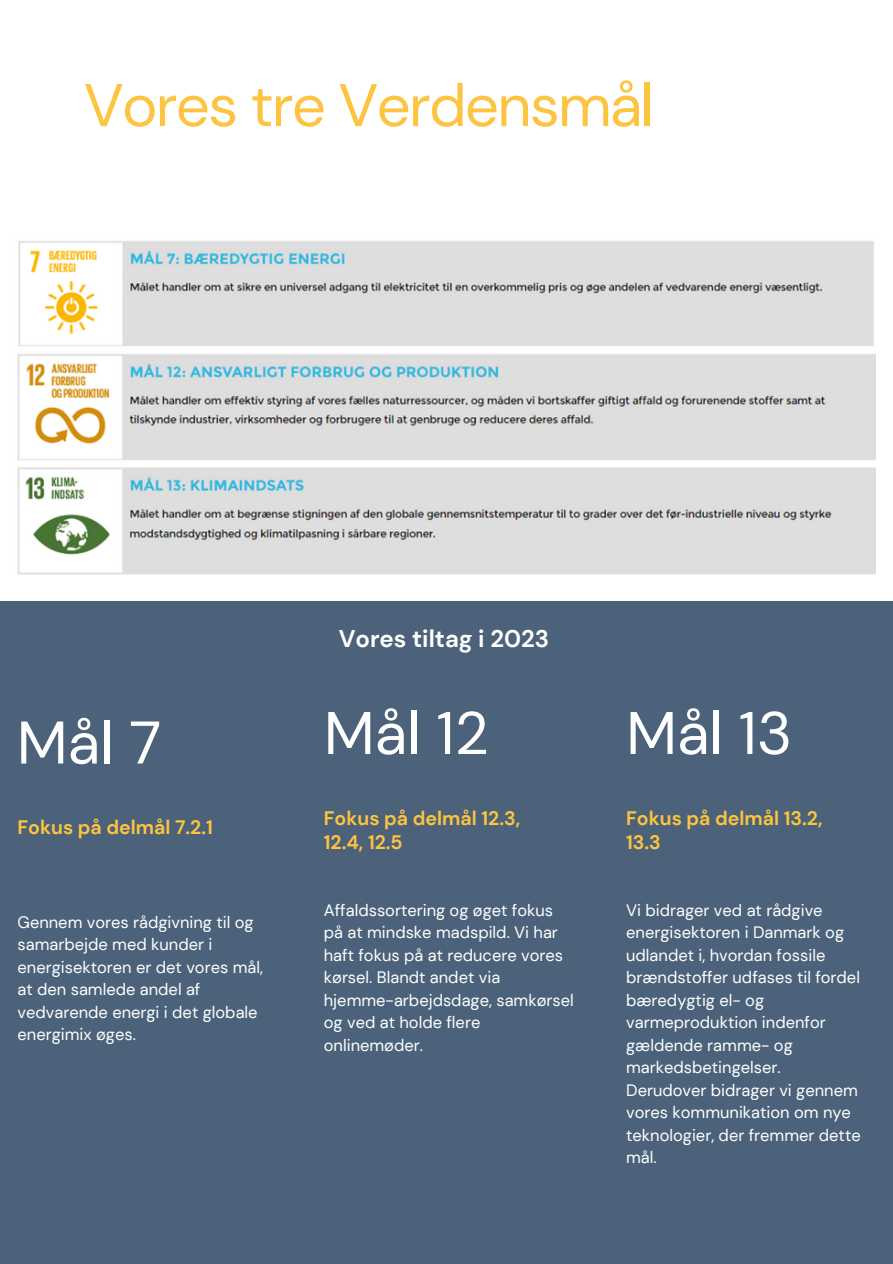
<style>
.page{position:relative;width:893px;height:1264px;background:#fff}
.page>*{position:absolute;margin:0;border:0;box-sizing:border-box;transform-origin:0 0}
.t1{font:60px "DM Sans";letter-spacing:-.03em;color:#fcc440}
.t2{font:60px "DM Sans";color:#fff}
.t3{font:700 24px "DM Sans";color:#fff}
.t4{font:700 19.5px/24.8px "DM Sans";color:#fcc440}
.t5{font:16.5px/22.5px "DM Sans";color:#fff}
</style>
<div class="page">
<div style="left:0;top:600px;width:892px;height:663px;background:#4b627a"></div>
<img style="left:17px;top:241px;width:858px;height:334px">
<h1 class="t1" style="left:84px;top:67px;width:571px">Vores tre Verdensmål</h1>
<h2 class="t3" style="left:338px;top:623px;width:212px">Vores tiltag i 2023</h2>
<h1 class="t2" style="left:17px;top:704px;width:146px">Mål 7</h1>
<h1 class="t2" style="left:324px;top:694px;width:166px">Mål 12</h1>
<p class="t4" style="left:18px;top:815px;width:197px">Fokus på delmål 7.2.1</p>
<p class="t5" style="left:18px;top:910px;width:247px">Gennem vores rådgivning til og samarbejde med kunder i energisektoren er det vores mål, at den samlede andel af vedvarende energi i det globale energimix øges.</p>
<p class="t4" style="left:324px;top:805px;width:198px">Fokus på delmål 12.3,<br>12.4, 12.5</p>
<p class="t5" style="left:324px;top:898px;width:251px">Affaldssortering og øget fokus på at mindske madspild. Vi har haft fokus på at reducere vores kørsel. Blandt andet via hjemme-arbejdsdage, samkørsel og ved at holde flere onlinemøder.</p>
<h1 class="t2" style="left:626px;top:694px;width:167px">Mål 13</h1>
<p class="t4" style="left:626px;top:805px;width:198px">Fokus på delmål 13.2,<br>13.3</p>
<p class="t5" style="left:626px;top:898px;width:236px">Vi bidrager ved at rådgive energisektoren i Danmark og udlandet i, hvordan fossile brændstoffer udfases til fordel bæredygtig el- og varmeproduktion indenfor gældende ramme- og markedsbetingelser.<br>Derudover bidrager vi gennem vores kommunikation om nye teknologier, der fremmer dette mål.</p>
</div>
